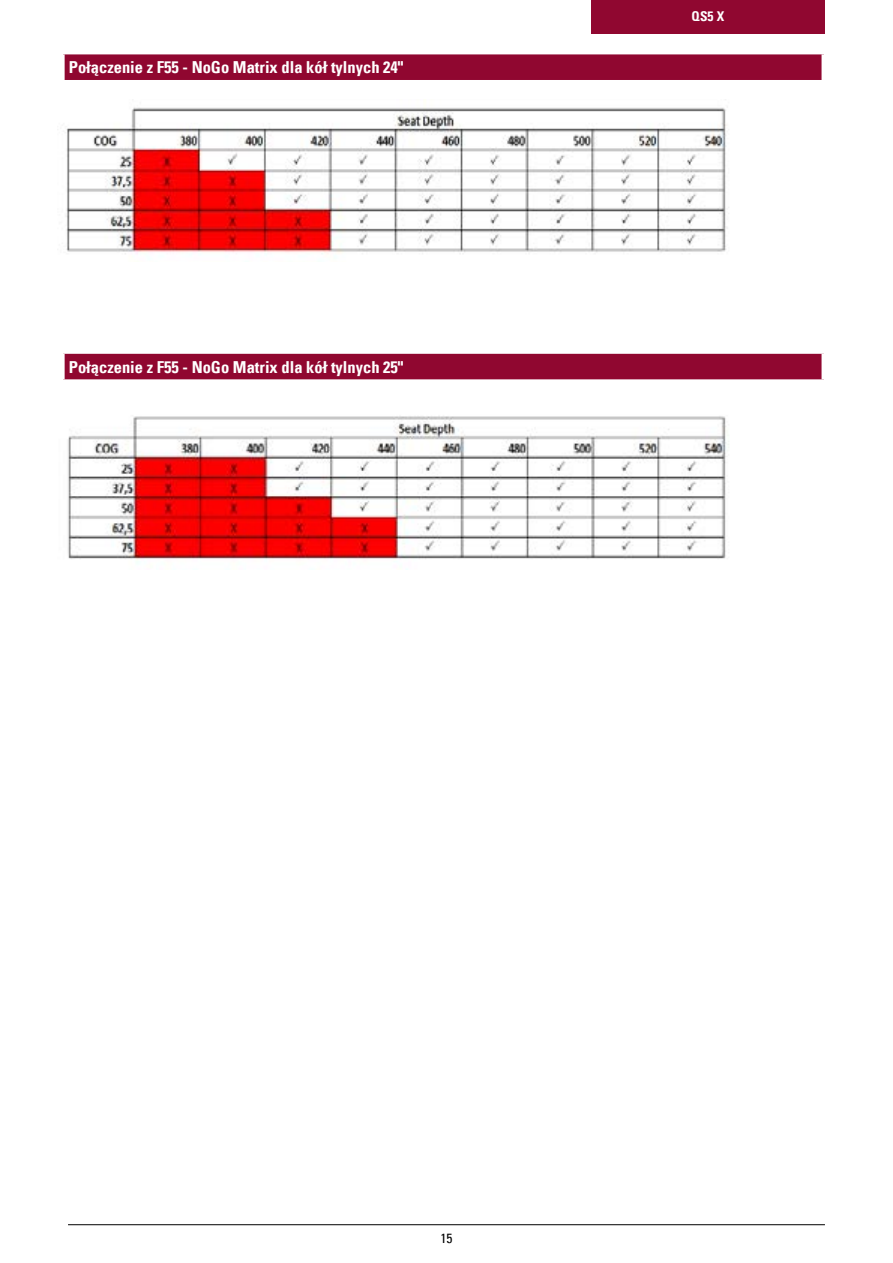
<style>
.page{position:relative;width:893px;height:1263px;background:#fff}
.page>*{position:absolute;margin:0;border:0;box-sizing:border-box;transform-origin:0 0}
.t1{font:16.5px "Univers Com 67 Bold Cond";color:#fff}
.t2{font:13.5px "Univers Com 67 Bold Cond";color:#fff}
.t3{font:condensed 13.5px "Univers Com 57";color:#000}
</style>
<div class="page">
<img style="left:66px;top:99px;width:663px;height:155px">
<img style="left:68px;top:416px;width:661px;height:147px">
<div style="left:63px;top:53px;width:760px;height:29px;background:#900730"></div>
<hr style="left:61px;top:51px;width:764px;height:3px;background:#fff">
<svg style="left:63px;top:54px;width:2px;height:26px"></svg>
<svg style="left:821px;top:54px;width:3px;height:26px"></svg>
<hr style="left:61px;top:80px;width:764px;height:3px;background:#fff">
<div style="left:63px;top:352px;width:760px;height:29px;background:#900730"></div>
<svg style="left:63px;top:352px;width:761px;height:2px;background:#f4e7eb"></svg>
<svg style="left:63px;top:354px;width:2px;height:25px"></svg>
<svg style="left:821px;top:354px;width:2px;height:25px"></svg>
<svg style="left:63px;top:379px;width:761px;height:2px;background:#ead2d9"></svg>
<div style="left:591px;top:0;width:234px;height:34px;background:#900730"></div>
<hr style="left:68px;top:1224px;width:757px;height:1px;background:#000">
<p class="t1" style="left:69px;top:57px;width:336px">Połączenie z F55 - NoGo Matrix dla kół tylnych 24"</p>
<p class="t1" style="left:69px;top:357px;width:336px">Połączenie z F55 - NoGo Matrix dla kół tylnych 25"</p>
<p class="t2" style="left:692px;top:8px;width:34px">QS5 X</p>
<p class="t3" style="left:440px;top:1229px;width:13px">15</p>
</div>
